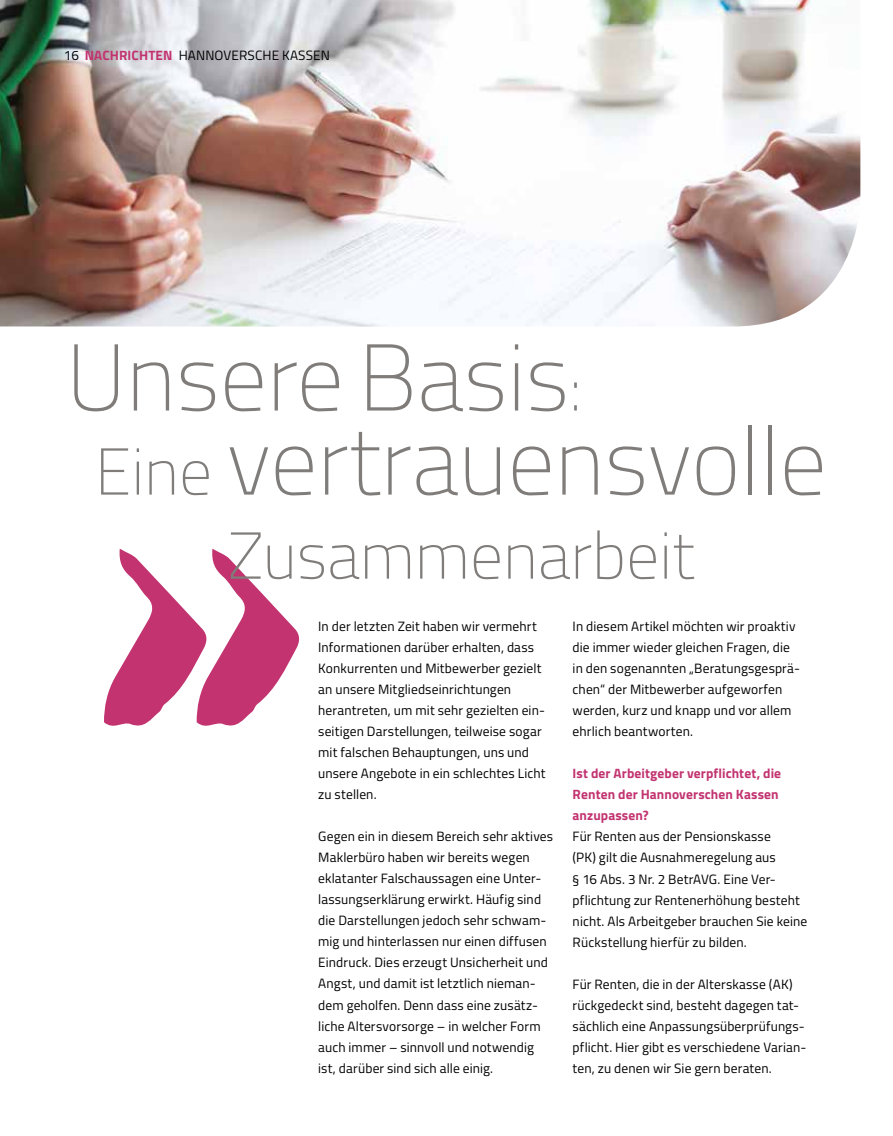
<style>
.page{position:relative;width:893px;height:1136px;background:#fff}
.page>*{position:absolute;margin:0;border:0;box-sizing:border-box;transform-origin:0 0}
.t1{font:100 94.5px/84px "Titillium";color:#7f7c7a}
.t2{font:100 66px "Titillium";color:#7f7c7a}
.t3{font:13.5px/21px "Titillium";letter-spacing:.01em;color:#000}
.t4{font:700 13.5px/21px "Titillium";letter-spacing:.01em;color:#c23370}
.s1{font-weight:700;color:#c23370}
.s2{font-size:66px}
</style>
<div class="page">
<img style="left:0;top:0;width:860px;height:326px">
<svg style="left:104px;top:548px;width:196px;height:178px"></svg>
<p class="t3" style="left:64px;top:45px;width:268px">16 <span class="s1">NACHRICHTEN</span> HANNOVERSCHE KASSEN</p>
<h1 class="t1" style="left:95px;top:331px;width:733px;text-indent:-29px">UnsereBasis<span class="s2">:<br>Eine</span> vertrauensvolle</h1>
<h2 class="t2" style="left:228px;top:508px;width:468px">Zusammenarbeit</h2>
<p class="t3" style="left:318px;top:615px;width:229px">In der letzten Zeit haben wir vermehrt Informationen darüber erhalten, dass Konkurrenten und Mitbewerber gezielt an unsere Mitgliedseinrichtungen herantreten, um mit sehr gezielten ein&shy;seitigen Darstellungen, teilweise sogar mit falschen Behauptungen, uns und unsere Angebote in ein schlechtes Licht zu stellen.</p>
<p class="t3" style="left:318px;top:825px;width:237px">Gegen ein in diesem Bereich sehr aktives Maklerbüro haben wir bereits wegen eklatanter Falschaussagen eine Unter&shy;lassungserklärung erwirkt. Häufig sind die Darstellungen jedoch sehr schwam&shy;mig und hinterlassen nur einen diffusen Eindruck. Dies erzeugt Unsicherheit und Angst, und damit ist letztlich nieman&shy;dem geholfen. Denn dass eine zusätz&shy;liche Altersvorsorge – in welcher Form auch immer – sinnvoll und notwendig ist, darüber sind sich alle einig.</p>
<p class="t3" style="left:573px;top:615px;width:229px">In diesem Artikel möchten wir proaktiv die immer wieder gleichen Fragen, die in den sogenannten „Beratungsgesprä&shy;chen“ der Mitbewerber aufgeworfen werden, kurz und knapp und vor allem ehrlich beantworten.</p>
<p class="t4" style="left:573px;top:762px;width:210px">Ist der Arbeitgeber verpflichtet, die<br>Renten der Hannoverschen Kassen anzupassen?</p>
<p class="t3" style="left:573px;top:825px;width:236px">Für Renten aus der Pensionskasse<br>(PK) gilt die Ausnahmeregelung aus<br>§ 16 Abs. 3 Nr. 2 BetrAVG. Eine Ver&shy;pflichtung zur Rentenerhöhung besteht nicht. Als Arbeitgeber brauchen Sie keine Rückstellung hierfür zu bilden.</p>
<p class="t3" style="left:573px;top:972px;width:235px">Für Renten, die in der Alterskasse (AK) rückgedeckt sind, besteht dagegen tat&shy;sächlich eine Anpassungsüberprüfungs&shy;pflicht. Hier gibt es verschiedene Varian&shy;ten, zu denen wir Sie gern beraten.</p>
</div>
